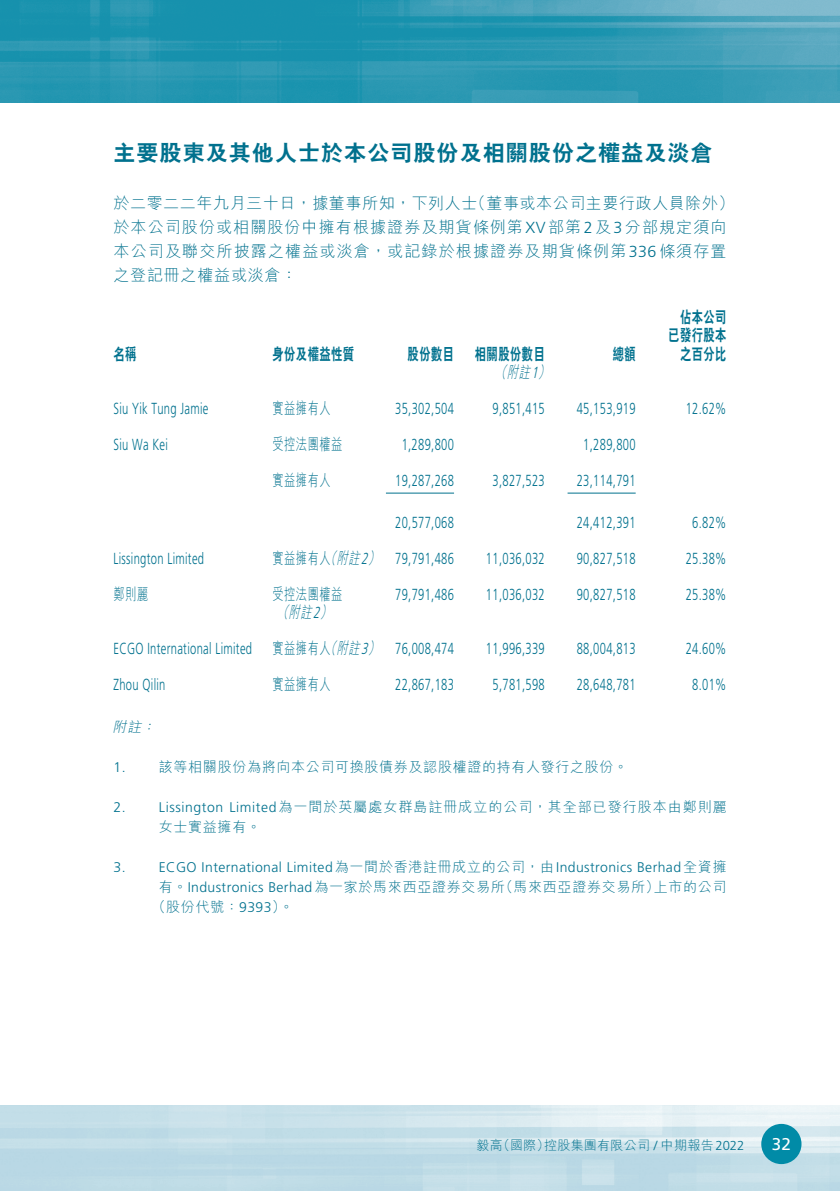
<style>
.page{position:relative;width:840px;height:1191px;background:#fff}
.page>*{position:absolute;margin:0;border:0;box-sizing:border-box;transform-origin:0 0}
._01_H1{font:800 22px "C Hei 2 HK";letter-spacing:.05em;color:#00718e}
.t1{font:17px "Frutiger LT Std";color:#fff}
._50_Table_txt{font:300 16px "Frutiger LT Std";letter-spacing:.03em;color:#00718e;scale:.7 1}
._00_txt{font:300 16px/24px "M Hei HK";letter-spacing:.07em;color:#00718e}
._50_Table_txt-2{font:300 16px "M Hei HK";letter-spacing:.05em;color:#00718e;scale:.7 1}
._50_Table_txt-3{font:800 16px "C Hei 2 HK";letter-spacing:.05em;color:#00718e;scale:.7 1}
._00_txt-2{font:300 16px "M Hei HK";letter-spacing:.035em;color:#00718e}
._50_Table_txt-4{font:italic 300 16px "M Hei HK";color:#00718e;scale:.7 1}
._06_Notes{font:300 14px/20px "M Hei HK";letter-spacing:.05em;color:#00718e}
._06_Notes-2{font:300 14px "Frutiger LT Std";letter-spacing:.03em;color:#00718e}
._06_Notes-3{font:300 14px "M Hei HK";letter-spacing:.07em;color:#00718e}
._06_Notes-4{font:italic 300 14px "M Hei HK";color:#00718e}
.t2{font:300 13px "M Hei HK";letter-spacing:.02em;color:#00718e}
.s1{font-family:"Frutiger LT Std"}
.s2{font-style:italic}
.s3{font-family:"Frutiger LT Std";font-style:italic}
.s4{font-family:"M Hei HK"}
</style>
<div class="page">
<img style="left:0;top:1105px;width:839px;height:86px">
<img style="left:0;top:0;width:839px;height:102px">
<div style="left:760px;top:1123px;width:41px;height:41px;background:#018ba7;border-radius:50%"></div>
<hr style="left:385px;top:492px;width:69px;height:1px;background:#00718e">
<hr style="left:567px;top:492px;width:68px;height:1px;background:#00718e">
<p class="_01_H1" style="left:113px;top:142px;width:600px">主要股東及其他人士於本公司股份及相關股份之權益及淡倉</p>
<p class="_00_txt-2" style="left:469px;top:195px;width:266px">（董事或本公司主要行政人員除外(</p>
<p class="_00_txt" style="left:113px;top:191px;width:614px">於二零二二年九月三十日，據董事所知，下列人士<br>於本公司股份或相關股份中擁有根據證券及期貨條例第<span class="s1">XV</span>部第<span class="s1">2</span>及<span class="s1">3</span>分部規定須向本公司及聯交所披露之權益或淡倉，或記錄於根據證券及期貨條例第<span class="s1">336</span>條須存置之登記冊之權益或淡倉：</p>
<p class="_50_Table_txt-3" style="left:113px;top:345px;width:34px">名稱</p>
<p class="_50_Table_txt-3" style="left:272px;top:345px;width:118px">身份及權益性質</p>
<p class="_50_Table_txt-3" style="left:407px;top:345px;width:68px">股份數目</p>
<p class="_50_Table_txt-3" style="left:474px;top:345px;width:101px">相關股份數目</p>
<p class="_50_Table_txt-3" style="left:612px;top:345px;width:34px">總額</p>
<p class="_50_Table_txt-4" style="left:495px;top:363px;width:22px">（</p>
<p class="_50_Table_txt-4" style="left:506px;top:363px;width:67px">附註 (<span class="s1">1</span></p>
<p class="_50_Table_txt" style="left:113px;top:399px;width:137px">Siu Yik Tung Jamie</p>
<p class="_50_Table_txt-2" style="left:272px;top:399px;width:85px">實益擁有人</p>
<p class="_50_Table_txt" style="left:395px;top:399px;width:86px">35,302,504</p>
<p class="_50_Table_txt" style="left:492px;top:399px;width:76px">9,851,415</p>
<p class="_50_Table_txt" style="left:576px;top:399px;width:86px">45,153,919</p>
<p class="_50_Table_txt" style="left:113px;top:435px;width:79px">Siu Wa Kei</p>
<p class="_50_Table_txt-2" style="left:272px;top:435px;width:101px">受控法團權益</p>
<p class="_50_Table_txt" style="left:401px;top:435px;width:76px">1,289,800</p>
<p class="_50_Table_txt" style="left:583px;top:435px;width:76px">1,289,800</p>
<p class="_50_Table_txt-2" style="left:272px;top:471px;width:85px">實益擁有人</p>
<p class="_50_Table_txt" style="left:395px;top:471px;width:86px">19,287,268</p>
<p class="_50_Table_txt" style="left:492px;top:471px;width:76px">3,827,523</p>
<p class="_50_Table_txt" style="left:576px;top:471px;width:86px">23,114,791</p>
<p class="_50_Table_txt" style="left:395px;top:513px;width:86px">20,577,068</p>
<p class="_50_Table_txt" style="left:576px;top:513px;width:86px">24,412,391</p>
<p class="_50_Table_txt" style="left:113px;top:549px;width:131px">Lissington Limited</p>
<p class="_50_Table_txt-2" style="left:272px;top:549px;width:158px">實益擁有人<span class="s2">附註 (</span><span class="s3">2</span></p>
<p class="_50_Table_txt-4" style="left:325px;top:549px;width:22px">（</p>
<p class="_50_Table_txt" style="left:395px;top:549px;width:86px">79,791,486</p>
<p class="_50_Table_txt" style="left:485px;top:549px;width:86px">11,036,032</p>
<p class="_50_Table_txt" style="left:576px;top:549px;width:86px">90,827,518</p>
<p class="_50_Table_txt-2" style="left:113px;top:585px;width:51px">鄭則麗</p>
<p class="_50_Table_txt-2" style="left:272px;top:585px;width:101px">受控法團權益</p>
<p class="_50_Table_txt-4" style="left:277px;top:603px;width:22px">（</p>
<p class="_50_Table_txt-4" style="left:288px;top:603px;width:67px">附註 (<span class="s1">2</span></p>
<p class="_50_Table_txt" style="left:395px;top:585px;width:86px">79,791,486</p>
<p class="_50_Table_txt" style="left:485px;top:585px;width:86px">11,036,032</p>
<p class="_50_Table_txt" style="left:576px;top:585px;width:86px">90,827,518</p>
<p class="_50_Table_txt" style="left:113px;top:639px;width:199px">ECGO International Limited</p>
<p class="_50_Table_txt-2" style="left:272px;top:639px;width:158px">實益擁有人<span class="s2">附註 (</span><span class="s3">3</span></p>
<p class="_50_Table_txt-4" style="left:325px;top:639px;width:22px">（</p>
<p class="_50_Table_txt" style="left:395px;top:639px;width:86px">76,008,474</p>
<p class="_50_Table_txt" style="left:485px;top:639px;width:86px">11,996,339</p>
<p class="_50_Table_txt" style="left:576px;top:639px;width:86px">88,004,813</p>
<p class="_50_Table_txt" style="left:113px;top:675px;width:76px">Zhou Qilin</p>
<p class="_06_Notes-4" style="left:141px;top:719px;width:18px">：</p>
<p class="_06_Notes-4" style="left:112px;top:719px;width:33px">附註</p>
<p class="_50_Table_txt-2" style="left:272px;top:675px;width:85px">實益擁有人</p>
<p class="_50_Table_txt" style="left:395px;top:675px;width:86px">22,867,183</p>
<p class="_50_Table_txt" style="left:492px;top:675px;width:76px">5,781,598</p>
<p class="_50_Table_txt" style="left:576px;top:675px;width:86px">28,648,781</p>
<p class="_06_Notes-2" style="left:113px;top:759px;width:14px">1.</p>
<p class="_06_Notes" style="left:159px;top:756px;width:470px">該等相關股份為將向本公司可換股債券及認股權證的持有人發行之股份。</p>
<p class="_50_Table_txt-3" style="left:679px;top:309px;width:68px">佔本公司</p>
<p class="_50_Table_txt-3" style="left:668px;top:327px;width:85px">已發行股本</p>
<p class="_50_Table_txt-3" style="left:679px;top:345px;width:68px">之百分比</p>
<p class="_50_Table_txt" style="left:685px;top:399px;width:60px">12.62%</p>
<p class="_50_Table_txt" style="left:691px;top:513px;width:50px">6.82%</p>
<p class="_50_Table_txt" style="left:685px;top:549px;width:60px">25.38%</p>
<p class="_50_Table_txt" style="left:685px;top:585px;width:60px">25.38%</p>
<p class="_50_Table_txt" style="left:685px;top:639px;width:60px">24.60%</p>
<p class="_50_Table_txt" style="left:691px;top:675px;width:50px">8.01%</p>
<p class="_06_Notes-2" style="left:113px;top:799px;width:14px">2.</p>
<p class="_06_Notes-2" style="left:113px;top:859px;width:14px">3.</p>
<p class="_06_Notes-3" style="left:159px;top:799px;width:569px"><span class="s1">Lissington Limited</span>為一間於英屬處女群島註冊成立的公司，其全部已發行股本由鄭則麗</p>
<p class="_06_Notes" style="left:159px;top:816px;width:103px">女士實益擁有。</p>
<p class="_06_Notes-2" style="left:159px;top:859px;width:569px">ECGO International Limited<span class="s4">為一間於香港註冊成立的公司，由</span>Industronics Berhad<span class="s4">全資擁</span></p>
<p class="_06_Notes" style="left:499px;top:876px;width:162px">（馬來西亞證券交易所）</p>
<p class="_06_Notes" style="left:653px;top:876px;width:74px">上市的公司</p>
<p class="_06_Notes" style="left:152px;top:876px;width:354px;text-indent:7px">有。<span class="s1">Industronics Berhad</span>為一家於馬來西亞證券交易所（股份代號：<span class="s1">9393</span> 。(</p>
<p class="t2" style="left:476px;top:1138px;width:28px">毅高</p>
<p class="t2" style="left:497px;top:1138px;width:54px">（國際）</p>
<p class="t2" style="left:544px;top:1138px;width:201px">控股集團有限公司 <span class="s1">/</span> 中期報告<span class="s1">2022</span></p>
<p class="t1" style="left:771px;top:1134px;width:20px">32</p>
</div>
